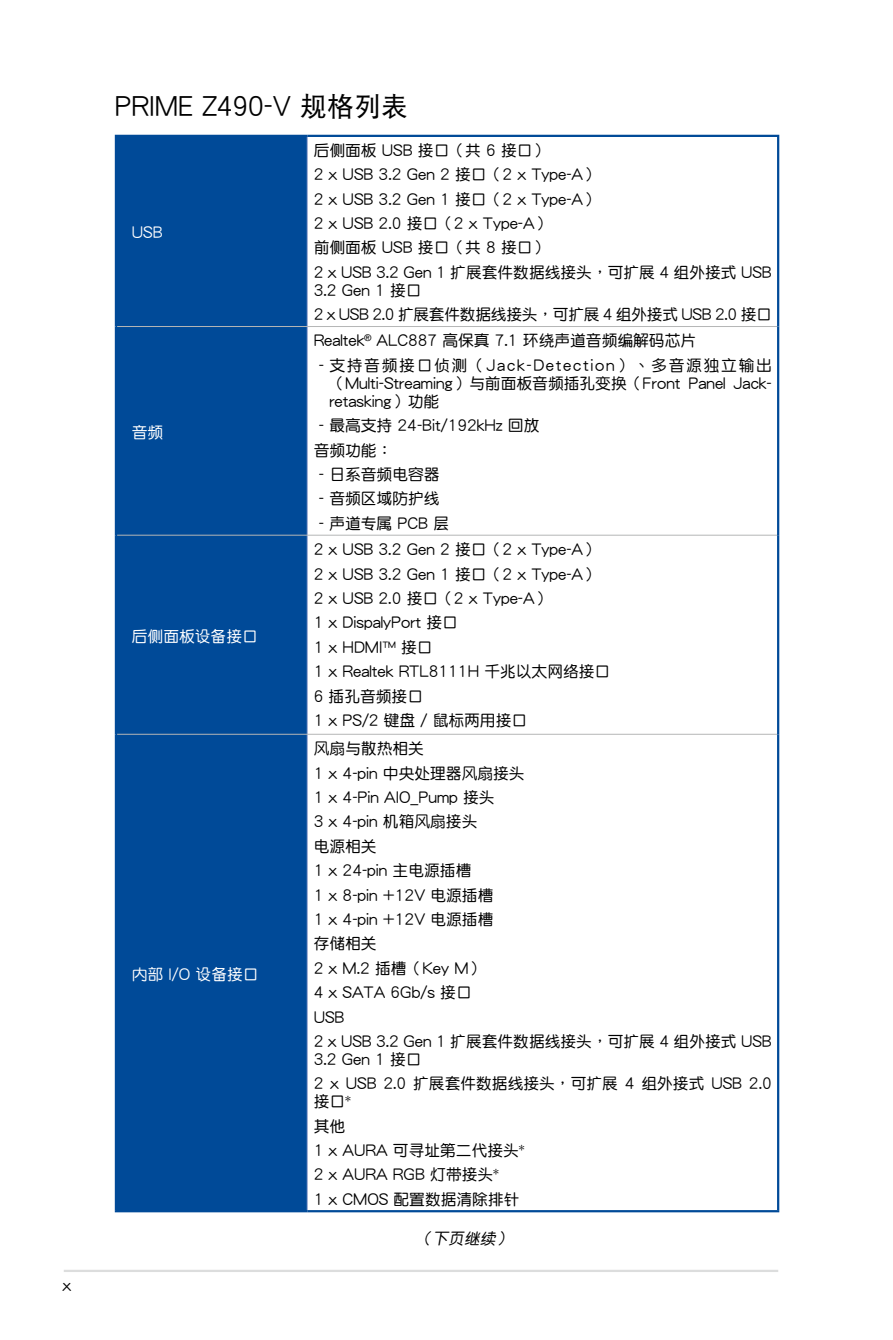
<style>
.page{position:relative;width:893px;height:1340px;background:#fff}
.page>*{position:absolute;margin:0;border:0;box-sizing:border-box;transform-origin:0 0}
.t1{font:27px "DF Hei GB5 Std W5";color:#000}
.t2{font:15.75px/24.3px "DF Yuan GB5 Std W5";color:#000}
.t3{font:15.75px "DF Yuan GB5 Std W5";color:#fff}
.t4{font:italic 15.75px "DF Yuan GB5 Std W5";color:#000}
</style>
<div class="page">
<hr style="left:64px;top:1269px;width:714px;height:2px;background:#dcdddd">
<div style="left:117px;top:137px;width:190px;height:1073px;background:#004a98"></div>
<hr style="left:307px;top:137px;width:1px;height:189px;background:#9fabd4">
<hr style="left:307px;top:327px;width:1px;height:208px;background:#9fabd4">
<hr style="left:307px;top:535px;width:1px;height:199px;background:#9fabd4">
<hr style="left:307px;top:734px;width:1px;height:476px;background:#9fabd4">
<hr style="left:117px;top:326px;width:190px;height:1px;background:#b5b6b6">
<hr style="left:307px;top:326px;width:470px;height:1px;background:#b5b6b6">
<hr style="left:117px;top:535px;width:190px;height:1px;background:#b5b6b6">
<hr style="left:307px;top:535px;width:470px;height:1px;background:#b5b6b6">
<hr style="left:117px;top:734px;width:190px;height:1px;background:#b5b6b6">
<hr style="left:307px;top:734px;width:470px;height:1px;background:#b5b6b6">
<hr style="left:115px;top:135px;width:192px;height:2px;background:#004a98">
<hr style="left:115px;top:137px;width:2px;height:189px;background:#004a98">
<hr style="left:307px;top:135px;width:472px;height:2px;background:#004a98">
<hr style="left:777px;top:137px;width:2px;height:189px;background:#004a98">
<hr style="left:115px;top:326px;width:2px;height:209px;background:#004a98">
<hr style="left:777px;top:326px;width:2px;height:209px;background:#004a98">
<hr style="left:115px;top:535px;width:2px;height:199px;background:#004a98">
<hr style="left:777px;top:535px;width:2px;height:199px;background:#004a98">
<hr style="left:115px;top:734px;width:2px;height:476px;background:#004a98">
<hr style="left:777px;top:734px;width:2px;height:476px;background:#004a98">
<hr style="left:115px;top:1210px;width:192px;height:2px;background:#004a98">
<hr style="left:307px;top:1210px;width:472px;height:2px;background:#004a98">
<p class="t2" style="left:63px;top:1272px;width:10px">x</p>
<h1 class="t1" style="left:115px;top:91px;width:295px">PRIME Z490-V 規格列表</h1>
<p class="t3" style="left:132px;top:224px;width:32px">USB</p>
<p class="t3" style="left:132px;top:423px;width:33px">音頻</p>
<p class="t3" style="left:132px;top:627px;width:127px">後側面板設備接口</p>
<p class="t3" style="left:132px;top:965px;width:128px">內部 I/O 設備接口</p>
<p class="t2" style="left:314px;top:138px;width:460px">後側面板 USB 接口（共 6 接口）<br>2 x USB 3.2 Gen 2 接口（2 x Type-A）<br>2 x USB 3.2 Gen 1 接口（2 x Type-A）<br>2 x USB 2.0 接口（2 x Type-A）<br>前側面板 USB 接口（共 8 接口）<br>2 x USB 3.2 Gen 1 擴展套件數據線接頭，可擴展 4 組外接式 USB</p>
<p class="t2" style="left:314px;top:278px;width:460px">3.2 Gen 1 接口<br>2 x USB 2.0 擴展套件數據線接頭，可擴展 4 組外接式 USB 2.0 接口</p>
<p class="t2" style="left:314px;top:328px;width:384px">Realtek<sup>®</sup> ALC887 高保真 7.1 環繞聲道音頻編解碼芯片</p>
<p class="t2" style="left:329px;top:356px;width:444px;line-height:18px;text-align:justify;text-indent:-10px">- 支持音頻接口偵測（Jack-Detection）、多音源獨立輸出（Multi-Streaming）與前面板音頻插孔變換（Front Panel Jack&shy;retasking）功能</p>
<p class="t2" style="left:314px;top:413px;width:227px;text-indent:5px">- 最高支持 24-Bit/192kHz 回放音頻功能：</p>
<p class="t2" style="left:319px;top:462px;width:122px">- 日系音頻電容器</p>
<p class="t2" style="left:319px;top:486px;width:122px">- 音頻區域防護線</p>
<p class="t2" style="left:319px;top:511px;width:132px">- 聲道專属 PCB 層</p>
<p class="t2" style="left:314px;top:537px;width:298px">2 x USB 3.2 Gen 2 接口（2 x Type-A）<br>2 x USB 3.2 Gen 1 接口（2 x Type-A）<br>2 x USB 2.0 接口（2 x Type-A）<br>1 x DispalyPort 接口<br>1 x HDMI™ 接口<br>1 x Realtek RTL8111H 千兆以太網絡接口<br>6 插孔音頻接口<br>1 x PS/2 鍵盤 / 鼠標兩用接口</p>
<p class="t2" style="left:314px;top:736px;width:460px">風扇與散熱相關<br>1 x 4-pin 中央處理器風扇接頭<br>1 x 4-Pin AIO_Pump 接頭<br>3 x 4-pin 機箱風扇接頭<br>電源相關<br>1 x 24-pin 主電源插槽<br>1 x 8-pin +12V 電源插槽<br>1 x 4-pin +12V 電源插槽<br>存儲相關<br>2 x M.2 插槽（Key M）<br>4 x SATA 6Gb/s 接口<br>USB<br>2 x USB 3.2 Gen 1 擴展套件數據線接頭，可擴展 4 組外接式 USB</p>
<p class="t2" style="left:314px;top:1046px;width:460px">3.2 Gen 1 接口<br>2 x USB 2.0 擴展套件數據線接頭，可擴展 4 組外接式 USB 2.0</p>
<p class="t2" style="left:314px;top:1089px;width:213px">接口<sup>*<br></sup>其他<br>1 x AURA 可尋址第二代接頭<sup>*<br></sup>2 x AURA RGB 燈帶接頭<sup>*<br></sup>1 x CMOS 配置數據清除排針</p>
<p class="t4" style="left:417px;top:1229px;width:99px">（下頁繼續）</p>
</div>
